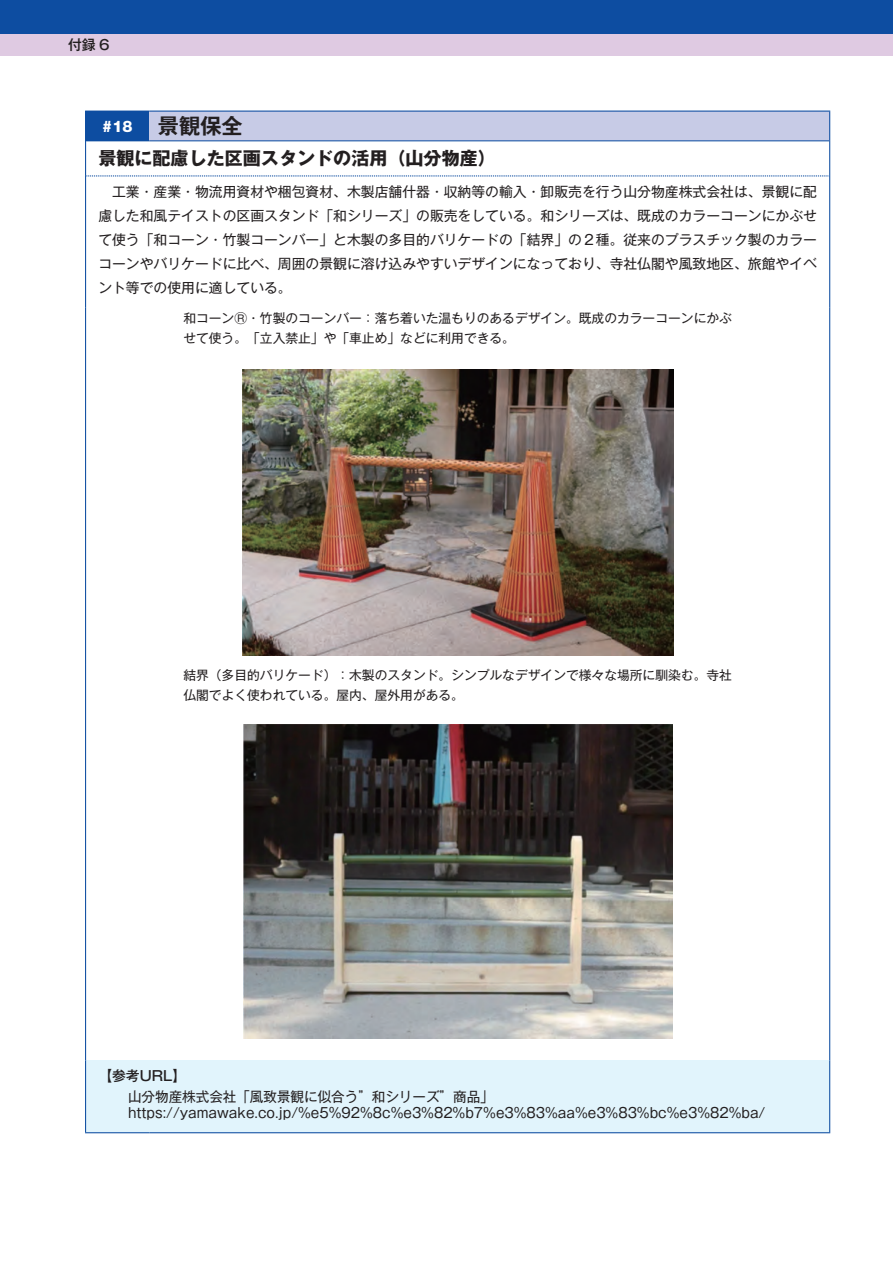
<style>
.page{position:relative;width:893px;height:1263px;background:#fff}
.page>*{position:absolute;margin:0;border:0;box-sizing:border-box;transform-origin:0 0}
.t1{font:700 21.3px "Gothic MB101 Pro De";color:#231f20}
.t2{font:700 18px "Gothic MB101 Pro";color:#231f20}
.t3{font:13.8px/24.2px "Gothic MB101 Pro";color:#231f20;text-align:justify}
.t4{font:500 13.8px "Gothic MB101 Pro";color:#231f20}
.t5{font:12.75px/19.6px "Gothic MB101 Pro";color:#231f20}
.s1{font-family:"Helvetica Neue LT Pro";font-weight:800;font-size:15.9px;color:#fff}
</style>
<div class="page">
<div style="left:0;top:0;width:893px;height:34px;background:#0d4da1"></div>
<div style="left:0;top:34px;width:893px;height:21px;background:#dfcae2"></div>
<div style="left:86px;top:111px;width:63px;height:30px;background:#0d4da1"></div>
<div style="left:149px;top:111px;width:681px;height:30px;background:#c7cbe6"></div>
<div style="left:86px;top:1060px;width:744px;height:73px;background:#e1f4fc"></div>
<svg style="left:86px;top:176px;width:743px;height:1px"></svg>
<hr style="left:86px;top:141px;width:63px;height:1px;background:#0d4da1">
<hr style="left:149px;top:141px;width:680px;height:1px;background:#0d4da1">
<svg style="left:85px;top:112px;width:1px;height:29px"></svg>
<hr style="left:85px;top:111px;width:64px;height:1px;background:#0d4da1">
<hr style="left:149px;top:111px;width:681px;height:1px;background:#0d4da1">
<svg style="left:829px;top:112px;width:1px;height:29px"></svg>
<hr style="left:85px;top:141px;width:1px;height:35px;background:#0d4da1">
<hr style="left:829px;top:141px;width:1px;height:35px;background:#0d4da1">
<hr style="left:85px;top:176px;width:1px;height:132px;background:#0d4da1">
<hr style="left:829px;top:176px;width:1px;height:132px;background:#0d4da1">
<hr style="left:85px;top:308px;width:1px;height:357px;background:#0d4da1">
<hr style="left:829px;top:308px;width:1px;height:357px;background:#0d4da1">
<hr style="left:85px;top:665px;width:1px;height:395px;background:#0d4da1">
<hr style="left:829px;top:665px;width:1px;height:395px;background:#0d4da1">
<hr style="left:85px;top:1060px;width:1px;height:72px;background:#0d4da1">
<hr style="left:85px;top:1132px;width:64px;height:1px;background:#0d4da1">
<hr style="left:149px;top:1132px;width:681px;height:1px;background:#0d4da1">
<hr style="left:829px;top:1060px;width:1px;height:72px;background:#0d4da1">
<img style="left:242px;top:369px;width:431px;height:286px">
<img style="left:243px;top:724px;width:429px;height:314px">
<p class="t4" style="left:68px;top:33px;width:43px">付録 6</p>
<h1 class="t1" style="left:102px;top:108px;width:142px"><span class="s1">#18</span> 景観保全</h1>
<h2 class="t2" style="left:98px;top:143px;width:399px">景観に配慮した区画スタンドの活用（山分物産）</h2>
<p class="t3" style="left:98px;top:177px;width:720px">　工業・産業・物流用資材や梱包資材、木製店舗什器・収納等の輸入・卸販売を行う山分物産株式会社は、景観に配慮した和風テイストの区画スタンド「和シリーズ」の販売をしている。和シリーズは、既成のカラーコーンにかぶせて使う「和コーン・竹製コーンバー」と木製の多目的バリケードの「結界」の２種。従来のプラスチック製のカラーコーンやバリケードに比べ、周囲の景観に溶け込みやすいデザインになっており、寺社仏閣や風致地区、旅館やイベント等での使用に適している。</p>
<p class="t5" style="left:183px;top:307px;width:550px">和コーンⓇ・竹製のコーンバー：落ち着いた温もりのあるデザイン。既成のカラーコーンにかぶせて使う。「立入禁止」や「車止め」などに利用できる。</p>
<p class="t5" style="left:183px;top:664px;width:550px">結界（多目的バリケード）：木製のスタンド。シンプルなデザインで様々な場所に馴染む。寺社仏閣でよく使われている。屋内、屋外用がある。</p>
<p class="t4" style="left:98px;top:1064px;width:90px">【参考URL】</p>
<p class="t3" style="left:128px;top:1087px;width:639px;line-height:15.9px">山分物産株式会社「風致景観に似合う”和シリーズ”商品」https://yamawake.co.jp/%e5%92%8c%e3%82%b7%e3%83%aa%e3%83%bc%e3%82%ba/</p>
</div>
